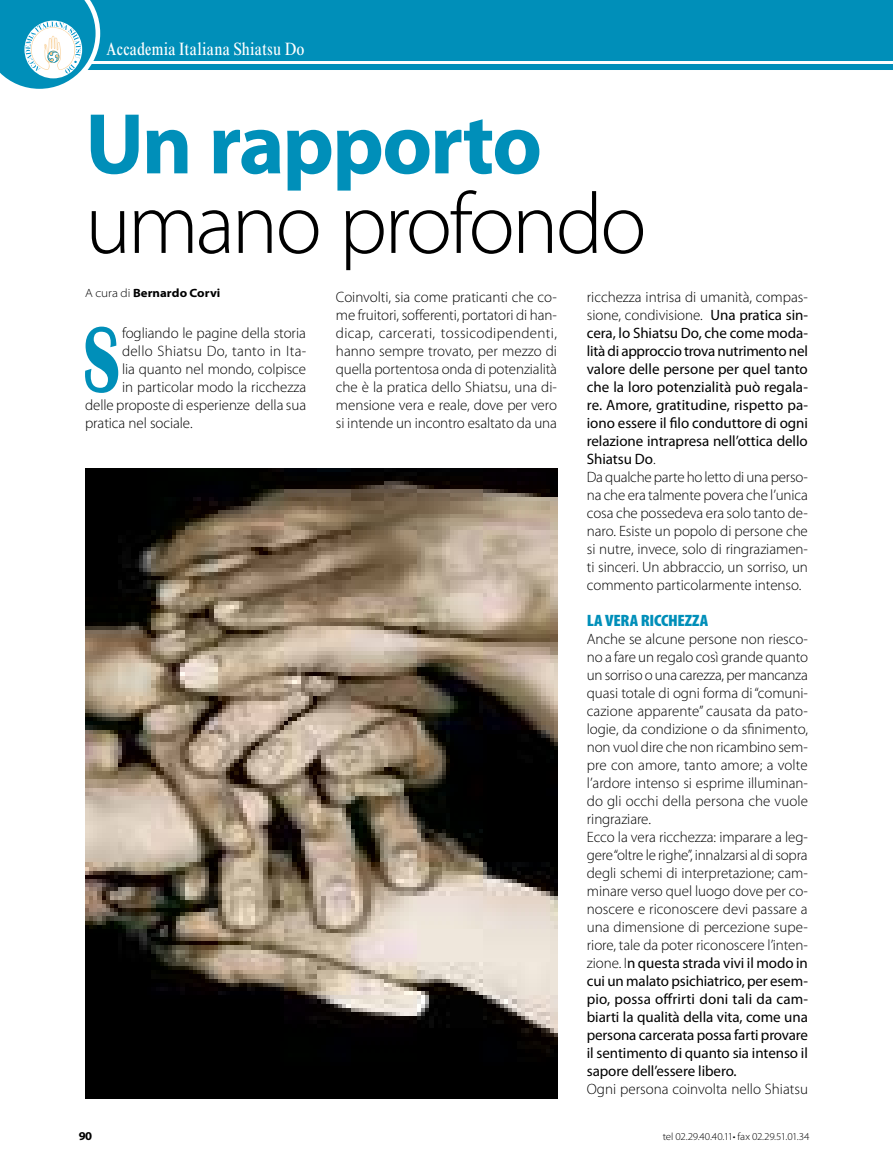
<style>
.page{position:relative;width:893px;height:1170px;background:#fff}
.page>*{position:absolute;margin:0;border:0;box-sizing:border-box;transform-origin:0 0}
.t1{font:700 96px "Britannic";color:#008fb9;scale:.7 1}
.t2{font:300 87px/79.5px "Myriad Pro";letter-spacing:-.035em;color:#000}
.t3{font:condensed 18px "Times New Roman MT Std";letter-spacing:.01em;color:#fff}
.t4{font:900 condensed 16.5px "Myriad Pro";letter-spacing:-.01em;color:#008fb9;scale:1.1 1}
.t5{font:300 15px/18px "Myriad Pro";letter-spacing:-.005em;color:#000}
.t6{font:300 15px "Myriad Pro";letter-spacing:.015em;color:#000}
.t7{font:700 semi-expanded 12px "Myriad Pro";letter-spacing:.005em;color:#000}
.t8{font:700 12px "Myriad Pro";color:#000;scale:1.05 1}
.t9{font:300 10.5px "Myriad Pro";letter-spacing:-.02em;color:#000;scale:1.05 1}
.s1{font-weight:700;color:#008fb9}
.s2{font-weight:300}
.s3{font-weight:400}
</style>
<div class="page">
<div style="left:0;top:0;width:893px;height:60px;background:#008fb9"></div>
<div style="left:0;top:64px;width:893px;height:6px;background:#008fb9"></div>
<svg style="left:0;top:0;width:100px;height:89px"></svg>
<img style="left:85px;top:468px;width:472px;height:630px">
<p class="t3" style="left:106px;top:38px;width:200px">Accademia Italiana Shiatsu Do</p>
<p class="t2" style="left:85px;top:104px;width:563px"><span class="s1">Un rapporto </span>umano profondo</p>
<p class="t7" style="left:85px;top:286px;width:137px"><span class="s2">A cura di</span> Bernardo Corvi</p>
<p class="t5" style="left:336px;top:287px;width:223px;text-align:justify">Coinvolti, sia come praticanti che co&shy;me fruitori, sofferenti, portatori di han&shy;dicap, carcerati, tossicodipendenti, hanno sempre trovato, per mezzo di quella portentosa onda di potenzialità che è la pratica dello Shiatsu, una di&shy;mensione vera e reale, dove per vero si intende un incontro esaltato da una</p>
<p class="t5" style="left:587px;top:287px;width:223px">ricchezza intrisa di umanità, compas&shy;sione, condivisione. <span class="s3">Una pratica sin&shy;cera, lo Shiatsu Do, che come moda&shy;lità di approccio trova nutrimento nel valore delle persone per quel tanto che la loro potenzialità può regala&shy;re. Amore, gratitudine, rispetto pa&shy;iono essere il filo conduttore di ogni relazione intrapresa nell’ottica dello Shiatsu Do</span>.<br>Da qualche parte ho letto di una perso&shy;na che era talmente povera che l’unica cosa che possedeva era solo tanto de&shy;naro. Esiste un popolo di persone che si nutre, invece, solo di ringraziamen&shy;ti sinceri. Un abbraccio, un sorriso, un commento particolarmente intenso.</p>
<p class="t4" style="left:587px;top:609px;width:112px">LA VERA RICcHEZZA</p>
<p class="t5" style="left:587px;top:629px;width:223px">Anche se alcune persone non riesco&shy;no a fare un regalo così grande quanto un sorriso o una carezza, per mancanza quasi totale di ogni forma di “comuni&shy;cazione apparente” causata da pato&shy;logie, da condizione o da sfinimento, non vuol dire che non ricambino sem&shy;pre con amore, tanto amore; a volte l’ardore intenso si esprime illuminan&shy;do gli occhi della persona che vuole ringraziare.<br>Ecco la vera ricchezza: imparare a leg&shy;gere “oltre le righe”, innalzarsi al di sopra degli schemi di interpretazione; cam&shy;minare verso quel luogo dove per co&shy;noscere e riconoscere devi passare a una dimensione di percezione supe&shy;riore, tale da poter riconoscere l’inten&shy;zione. I<span class="s3">n questa strada vivi il modo in cui un malato psichiatrico, per esem&shy;pio, possa offrirti doni tali da cam&shy;biarti la qualità della vita, come una persona carcerata possa farti provare il sentimento di quanto sia intenso il sapore dell’essere libero.<br></span>Ogni persona coinvolta nello Shiatsu</p>
<p class="t1" style="left:83px;top:305px;width:54px">S</p>
<p class="t5" style="left:122px;top:323px;width:185px">fogliando le pagine della storia</p>
<p class="t6" style="left:122px;top:341px;width:186px">dello Shiatsu Do, tanto in Ita-</p>
<p class="t5" style="left:122px;top:359px;width:186px">lia quanto nel mondo, colpisce</p>
<p class="t5" style="left:122px;top:377px;width:186px">in particolar modo la ricchezza</p>
<p class="t5" style="left:85px;top:395px;width:223px">delle proposte di esperienze della sua</p>
<p class="t5" style="left:85px;top:413px;width:109px">pratica nel sociale.</p>
<p class="t8" style="left:79px;top:1127px;width:14px">90</p>
<p class="t9" style="left:663px;top:1129px;width:141px">tel 02.29.40.40.11• fax 02.29.51.01.34</p>
</div>
